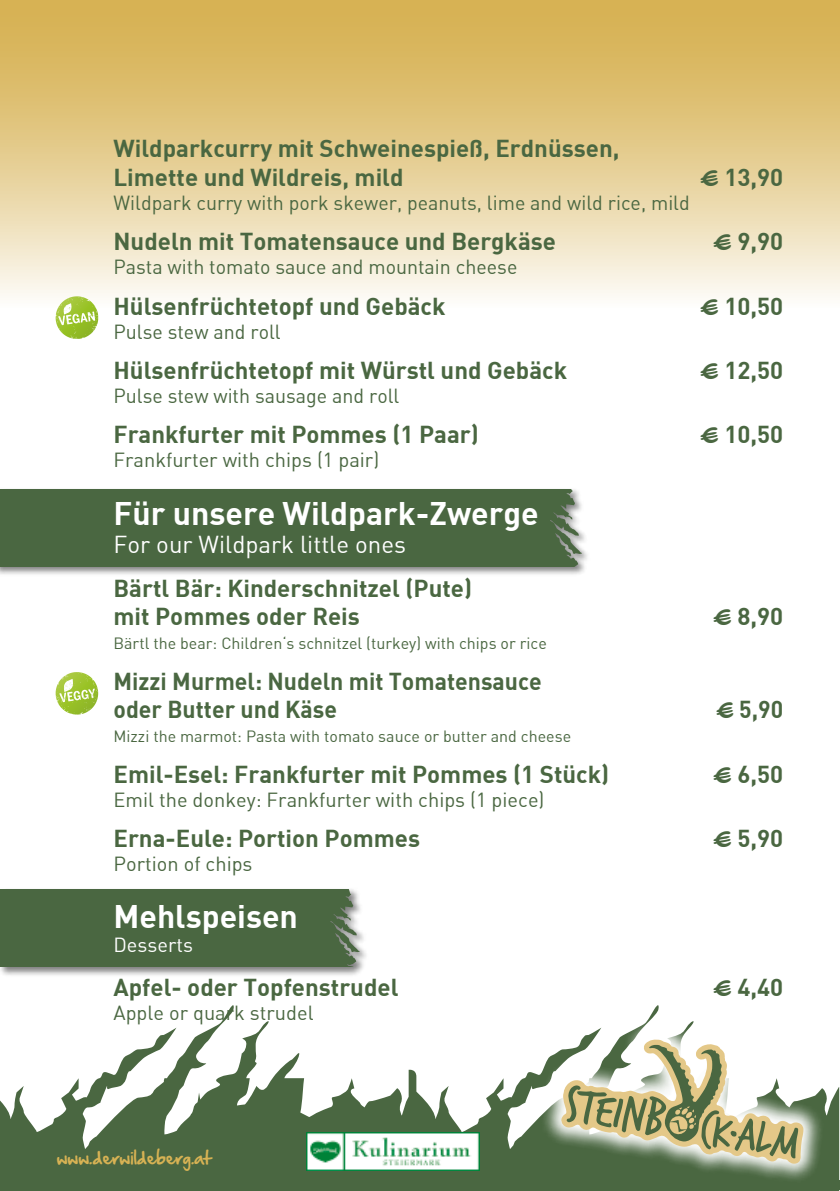
<style>
.page{position:relative;width:840px;height:1191px;background:#fff}
.page>*{position:absolute;margin:0;border:0;box-sizing:border-box;transform-origin:0 0}
.t1{font:700 32px "DI Nbek";color:#fff}
.t2{font:700 24px/28.8px "DI Nbek";color:#4a6741}
.t3{font:700 24px/28.8px "DI Nbek";color:#4a6741;scale:.96 1}
.t4{font:24px "DIN Bek";color:#fff}
.t5{font:20px "DIN Bek";color:#4a6741}
.t6{font:20px "DIN Bek";color:#fff}
.t7{font:16px "DIN Bek";color:#4a6741}
.t8{font:16px "Hand Of Sean";color:#d7b254}
.s1{font-family:"Hand Of Sean";font-weight:400}
</style>
<div class="page">
<svg style="left:0;top:1005px;width:533px;height:186px"></svg>
<div style="left:0;top:1179px;width:839px;height:10px;background:#4a6741"></div>
<svg style="left:0;top:0;width:839px;height:339px;background:#e8d39f"></svg>
<img style="left:306px;top:1132px;width:173px;height:38px">
<svg style="left:533px;top:1005px;width:306px;height:186px"></svg>
<svg style="left:560px;top:1039px;width:243px;height:125px"></svg>
<div style="left:0;top:487px;width:590px;height:90px;background:#000;opacity:.5"></div>
<div style="left:0;top:489px;width:582px;height:77px;background:#4a6741"></div>
<div style="left:0;top:887px;width:369px;height:90px;background:#000;opacity:.5"></div>
<div style="left:0;top:889px;width:359px;height:78px;background:#4a6741"></div>
<svg style="left:56px;top:296px;width:42px;height:29px"></svg>
<svg style="left:58px;top:672px;width:37px;height:32px"></svg>
<p class="t2" style="left:113px;top:133px;width:507px">Wildparkcurry mit Schweinespieß, Erdnüssen,<br>Limette und Wildreis, mild</p>
<p class="t2" style="left:700px;top:162px;width:84px"><span class="s1">€</span> 13,90</p>
<p class="t5" style="left:113px;top:191px;width:577px">Wildpark curry with pork skewer, peanuts, lime and wild rice, mild</p>
<p class="t2" style="left:113px;top:226px;width:444px">Nudeln mit Tomatensauce und Bergkäse</p>
<p class="t2" style="left:713px;top:226px;width:71px"><span class="s1">€</span> 9,90</p>
<p class="t5" style="left:113px;top:255px;width:405px">Pasta with tomato sauce and mountain cheese</p>
<p class="t2" style="left:113px;top:290px;width:333px">Hülsenfrüchtetopf und Gebäck</p>
<p class="t2" style="left:700px;top:290px;width:84px"><span class="s1">€</span> 10,50</p>
<p class="t5" style="left:113px;top:319px;width:169px">Pulse stew and roll</p>
<p class="t2" style="left:113px;top:355px;width:455px">Hülsenfrüchtetopf mit Würstl und Gebäck</p>
<p class="t2" style="left:700px;top:355px;width:84px"><span class="s1">€</span> 12,50</p>
<p class="t5" style="left:113px;top:383px;width:287px">Pulse stew with sausage and roll</p>
<p class="t2" style="left:113px;top:419px;width:366px">Frankfurter mit Pommes (1 Paar)</p>
<p class="t2" style="left:700px;top:419px;width:84px"><span class="s1">€</span> 10,50</p>
<p class="t5" style="left:113px;top:447px;width:267px">Frankfurter with chips (1 pair)</p>
<h1 class="t1" style="left:113px;top:492px;width:426px">Für unsere Wildpark-Zwerge</h1>
<p class="t4" style="left:113px;top:530px;width:294px">For our Wildpark little ones</p>
<p class="t2" style="left:113px;top:572px;width:360px">Bärtl Bär: Kinderschnitzel (Pute) mit Pommes oder Reis</p>
<p class="t2" style="left:713px;top:601px;width:71px"><span class="s1">€</span> 8,90</p>
<p class="t7" style="left:113px;top:633px;width:434px">Bärtl the bear: Children‘s schnitzel (turkey) with chips or rice</p>
<p class="t3" style="left:113px;top:665px;width:447px">Mizzi Murmel: Nudeln mit Tomatensauce oder Butter und Käse</p>
<p class="t3" style="left:715px;top:694px;width:71px"><span class="s1">€</span> 5,90</p>
<p class="t7" style="left:113px;top:726px;width:459px">Mizzi the marmot: Pasta with tomato sauce or butter and cheese</p>
<p class="t2" style="left:113px;top:758px;width:497px">Emil-Esel: Frankfurter mit Pommes (1 Stück)</p>
<p class="t2" style="left:713px;top:758px;width:71px"><span class="s1">€</span> 6,50</p>
<p class="t5" style="left:113px;top:787px;width:432px">Emil the donkey: Frankfurter with chips (1 piece)</p>
<p class="t2" style="left:113px;top:822px;width:308px">Erna-Eule: Portion Pommes</p>
<p class="t2" style="left:713px;top:822px;width:71px"><span class="s1">€</span> 5,90</p>
<p class="t5" style="left:113px;top:851px;width:140px">Portion of chips</p>
<h1 class="t1" style="left:113px;top:895px;width:186px">Mehlspeisen</h1>
<p class="t6" style="left:113px;top:932px;width:81px">Desserts</p>
<p class="t2" style="left:113px;top:971px;width:286px">Apfel- oder Topfenstrudel</p>
<p class="t2" style="left:713px;top:971px;width:71px"><span class="s1">€</span> 4,40</p>
<p class="t5" style="left:113px;top:999px;width:201px">Apple or quark strudel</p>
<p class="t8" style="left:57px;top:1143px;width:156px">www.derwildeberg.at</p>
</div>
